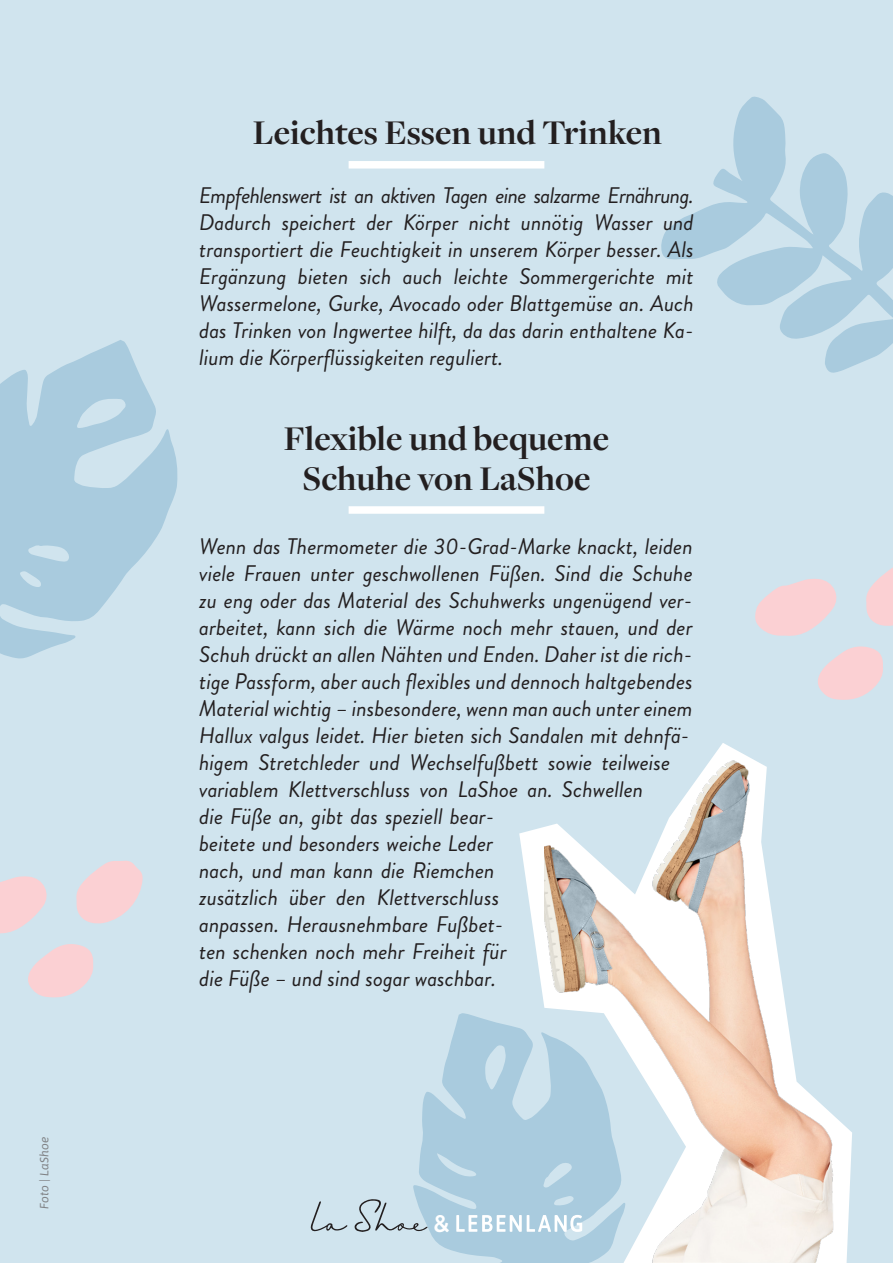
<style>
.page{position:relative;width:893px;height:1263px;background:#d0e4ee}
.page>*{position:absolute;margin:0;border:0;box-sizing:border-box;transform-origin:0 0}
.copy_Fließtext{font:700 36px "Freight Disp Pro";color:#231f20}
.t1{font:700 24px "Brandon Grotesque";color:#fff}
.t2{font:italic 22.5px/27px "Brandon Grotesque";color:#231f20;text-align:justify}
.Inhaltsvezeichnis_se{font:italic 12px "Asap";letter-spacing:.01em;color:#808285}
</style>
<div class="page">
<svg style="left:519px;top:743px;width:222px;height:261px"></svg>
<svg style="left:661px;top:97px;width:232px;height:276px"></svg>
<div style="left:349px;top:161px;width:195px;height:8px;background:#fff"></div>
<div style="left:349px;top:506px;width:195px;height:8px;background:#fff"></div>
<svg style="left:0;top:340px;width:178px;height:319px;fill:#a9cbde"></svg>
<svg style="left:0;top:876px;width:47px;height:58px"></svg>
<svg style="left:76px;top:860px;width:67px;height:64px"></svg>
<svg style="left:28px;top:944px;width:65px;height:54px"></svg>
<svg style="left:755px;top:579px;width:82px;height:57px"></svg>
<svg style="left:866px;top:567px;width:27px;height:59px"></svg>
<svg style="left:818px;top:646px;width:65px;height:54px"></svg>
<svg style="left:413px;top:1013px;width:131px;height:250px;fill:#a9cbde"></svg>
<svg style="left:354px;top:1198px;width:73px;height:34px"></svg>
<svg style="left:310px;top:1201px;width:37px;height:30px"></svg>
<svg style="left:456px;top:1215px;width:88px;height:17px"></svg>
<img style="left:544px;top:753px;width:308px;height:510px">
<p class="Inhaltsvezeichnis_se" style="left:36px;top:1209px;width:74px;rotate:-90deg">Foto | LaShoe</p>
<p class="copy_Fließtext" style="left:253px;top:109px;width:411px">Leichtes Essen und Trinken</p>
<p class="t2" style="left:199px;top:183px;width:496px">Empfehlenswert ist an aktiven Tagen eine salzarme Ernährung.<br>Dadurch speichert der Körper nicht unnötig Wasser und transportiert die Feuchtigkeit in unserem Körper besser. Als Ergänzung bieten sich auch leichte Sommergerichte mit Wassermelone, Gurke, Avocado oder Blattgemüse an. Auch das Trinken von Ingwertee hilft, da das darin enthaltene Ka&shy;lium die Körperflüssigkeiten reguliert.</p>
<p class="copy_Fließtext" style="left:284px;top:414px;width:327px">Flexible und bequeme</p>
<p class="copy_Fließtext" style="left:302px;top:455px;width:289px">Schuhe von LaShoe</p>
<p class="t2" style="left:199px;top:533px;width:495px;text-align:left">Wenn das Thermometer die 30-Grad-Marke knackt, leiden viele Frauen unter geschwollenen Füßen. Sind die Schuhe zu eng oder das Material des Schuhwerks ungenügend ver&shy;arbeitet, kann sich die Wärme noch mehr stauen, und der Schuh drückt an allen Nähten und Enden. Daher ist die rich&shy;tige Passform, aber auch flexibles und dennoch haltgebendes Material wichtig – insbesondere, wenn man auch unter einem Hallux valgus leidet. Hier bieten sich Sandalen mit dehnfä&shy;higem Stretchleder und Wechselfußbett sowie teilweise variablem Klettverschluss von LaShoe an. Schwellen<br>die Füße an, gibt das speziell bear-<br>beitete und besonders weiche Leder<br>nach, und man kann die Riemchen<br>zusätzlich über den Klettverschluss<br>anpassen. Herausnehmbare Fußbet-<br>ten schenken noch mehr Freiheit für<br>die Füße – und sind sogar waschbar.</p>
<p class="t1" style="left:433px;top:1207px;width:18px">&amp;</p>
</div>
